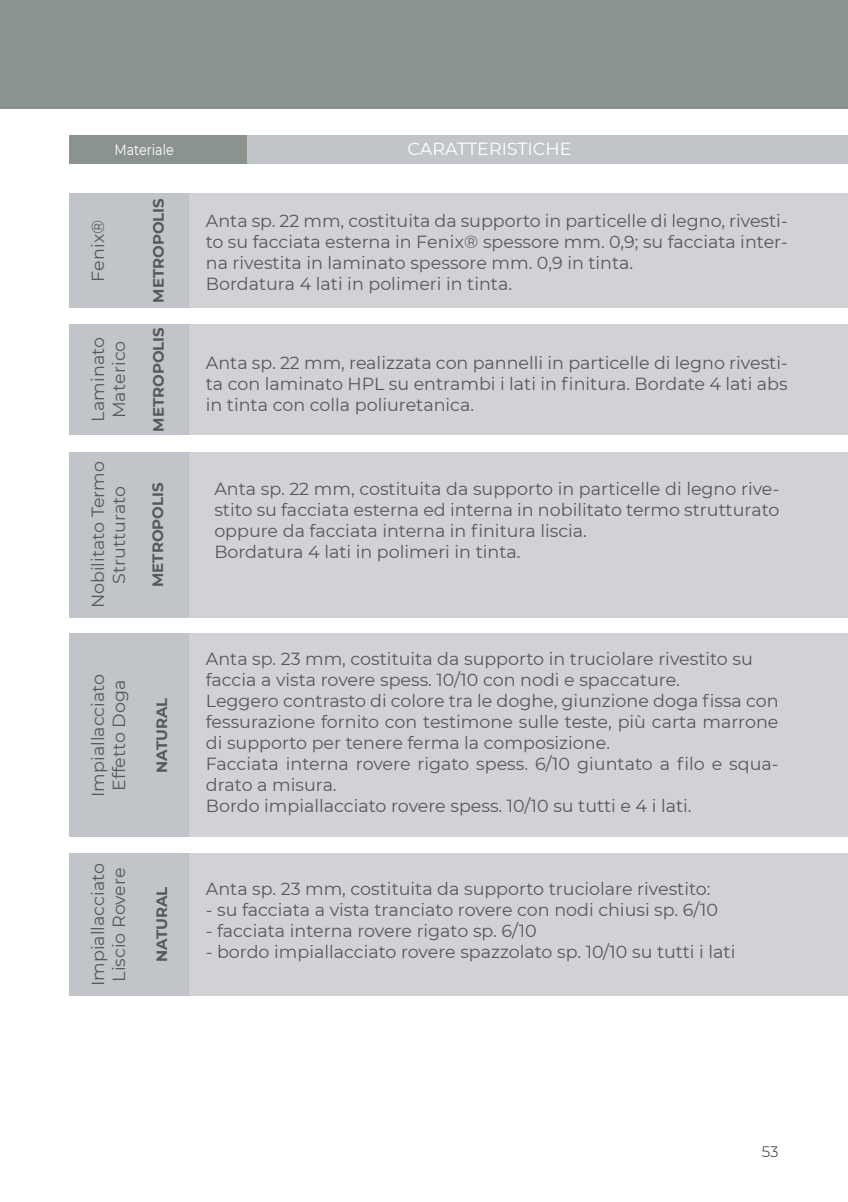
<style>
.page{position:relative;width:848px;height:1202px;background:#fff}
.page>*{position:absolute;margin:0;border:0;box-sizing:border-box;transform-origin:0 0}
.Corpo_testo{font:17.5px/21px "Montserrat";color:#57585a;text-align:justify}
.t1{font:17.5px "Montserrat";color:#fff}
.t2{font:700 15px "Montserrat";color:#57585a}
.t3{font:15px "Montserrat";color:#fff;scale:.85 1}
.t4{font:300 15px "Montserrat";color:#231f20}
</style>
<div class="page">
<div style="left:0;top:0;width:847px;height:109px;background:#8b938f"></div>
<div style="left:192px;top:135px;width:655px;height:29px;background:#c1c5c9"></div>
<div style="left:69px;top:135px;width:178px;height:29px;background:#8b938f"></div>
<div style="left:69px;top:193px;width:120px;height:115px;background:#c1c5c9"></div>
<div style="left:69px;top:324px;width:120px;height:110px;background:#c1c5c9"></div>
<div style="left:189px;top:193px;width:658px;height:115px;background:#d0d2d6"></div>
<div style="left:189px;top:324px;width:658px;height:110px;background:#d0d2d6"></div>
<div style="left:69px;top:452px;width:120px;height:166px;background:#c1c5c9"></div>
<div style="left:189px;top:452px;width:658px;height:166px;background:#d0d2d6"></div>
<div style="left:69px;top:634px;width:120px;height:203px;background:#c1c5c9"></div>
<div style="left:189px;top:634px;width:658px;height:203px;background:#d0d2d6"></div>
<div style="left:69px;top:853px;width:120px;height:143px;background:#c1c5c9"></div>
<div style="left:189px;top:853px;width:658px;height:143px;background:#d0d2d6"></div>
<p class="t3" style="left:114px;top:139px;width:71px">Materiale</p>
<p class="t1" style="left:407px;top:137px;width:165px">CARATTERISTICHE</p>
<p class="Corpo_testo" style="left:87px;top:282px;width:64px;rotate:-90deg">Fenix®</p>
<p class="Corpo_testo" style="left:87px;top:422px;width:87px;rotate:-90deg">Laminato<br>Materico</p>
<p class="Corpo_testo" style="left:87px;top:608px;width:149px;text-align:center;rotate:-90deg">Nobilitato Termo<br>Strutturato</p>
<p class="Corpo_testo" style="left:87px;top:797px;width:124px;rotate:-90deg">Impiallacciato</p>
<p class="Corpo_testo" style="left:108px;top:791px;width:112px;rotate:-90deg">Effetto Doga</p>
<p class="Corpo_testo" style="left:87px;top:986px;width:124px;rotate:-90deg">Impiallacciato</p>
<p class="Corpo_testo" style="left:108px;top:982px;width:116px;rotate:-90deg">Liscio Rovere</p>
<p class="t2" style="left:147px;top:303px;width:106px;rotate:-90deg">METROPOLIS</p>
<p class="t2" style="left:147px;top:432px;width:106px;rotate:-90deg">METROPOLIS</p>
<p class="Corpo_testo" style="left:206px;top:210px;width:583px">Anta sp. 22 mm, costituita da supporto in particelle di legno, rivesti&shy;to su facciata esterna in Fenix® spessore mm. 0,9; su facciata inter&shy;na rivestita in laminato spessore mm. 0,9 in tinta.</p>
<p class="Corpo_testo" style="left:206px;top:273px;width:308px">Bordatura 4 lati in polimeri in tinta.</p>
<p class="Corpo_testo" style="left:206px;top:351px;width:583px">Anta sp. 22 mm, realizzata con pannelli in particelle di legno rivesti&shy;ta con laminato HPL su entrambi i lati in finitura. Bordate 4 lati abs in tinta con colla poliuretanica.</p>
<p class="t2" style="left:147px;top:587px;width:106px;rotate:-90deg">METROPOLIS</p>
<p class="Corpo_testo" style="left:214px;top:477px;width:566px">Anta sp. 22 mm, costituita da supporto in particelle di legno rive&shy;stito su facciata esterna ed interna in nobilitato termo strutturato oppure da facciata interna in finitura liscia.</p>
<p class="Corpo_testo" style="left:214px;top:540px;width:308px">Bordatura 4 lati in polimeri in tinta.</p>
<p class="t2" style="left:151px;top:773px;width:77px;rotate:-90deg">NATURAL</p>
<p class="Corpo_testo" style="left:206px;top:647px;width:548px">Anta sp. 23 mm, costituita da supporto in truciolare rivestito su</p>
<p class="Corpo_testo" style="left:206px;top:668px;width:475px">faccia a vista rovere spess. 10/10 con nodi e spaccature.</p>
<p class="Corpo_testo" style="left:206px;top:689px;width:574px">Leggero contrasto di colore tra le doghe, giunzione doga fissa con fessurazione fornito con testimone sulle teste, più carta marrone di supporto per tenere ferma la composizione.</p>
<p class="Corpo_testo" style="left:206px;top:752px;width:574px">Facciata interna rovere rigato spess. 6/10 giuntato a filo e squa&shy;drato a misura.</p>
<p class="Corpo_testo" style="left:206px;top:794px;width:487px">Bordo impiallacciato rovere spess. 10/10 su tutti e 4 i lati.</p>
<p class="t2" style="left:151px;top:962px;width:77px;rotate:-90deg">NATURAL</p>
<p class="Corpo_testo" style="left:206px;top:877px;width:506px">Anta sp. 23 mm, costituita da supporto truciolare rivestito:</p>
<p class="Corpo_testo" style="left:206px;top:898px;width:513px">- su facciata a vista tranciato rovere con nodi chiusi sp. 6/10</p>
<p class="Corpo_testo" style="left:206px;top:919px;width:332px">- facciata interna rovere rigato sp. 6/10</p>
<p class="Corpo_testo" style="left:206px;top:940px;width:531px">- bordo impiallacciato rovere spazzolato sp. 10/10 su tutti i lati</p>
<p class="t4" style="left:761px;top:1142px;width:18px">53</p>
</div>
